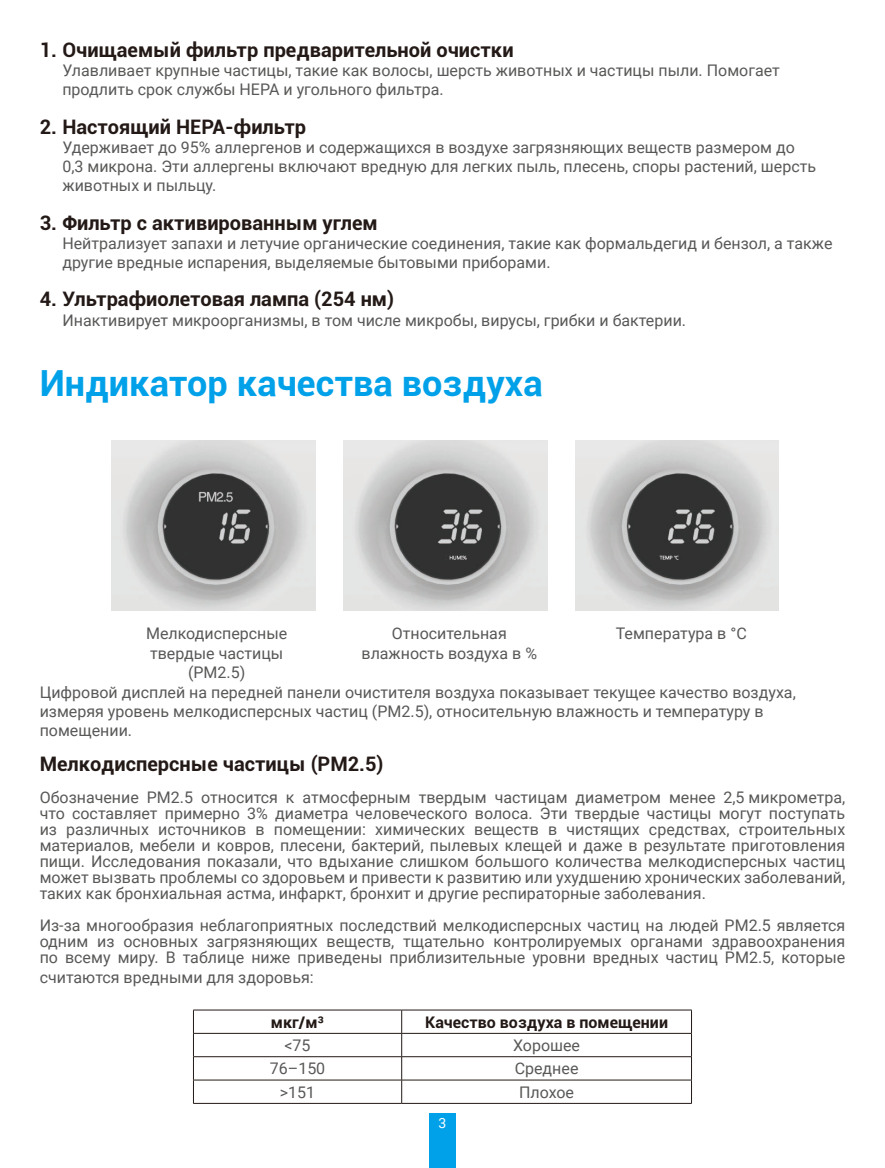
<style>
.page{position:relative;width:885px;height:1168px;background:#fff}
.page>*{position:absolute;margin:0;border:0;box-sizing:border-box;transform-origin:0 0}
.t1{font:700 36px "Roboto";color:#00a1e9}
.t2{font:700 20px "Roboto";color:#231916}
.t3{font:16px/19.2px "Roboto";color:#595857}
.t4{font:700 16px "Roboto";color:#231916}
.t5{font:14px "Roboto";color:#fff}
</style>
<div class="page">
<div style="left:429px;top:1113px;width:27px;height:55px;background:#00a1e9"></div>
<img style="left:112px;top:441px;width:203px;height:170px">
<img style="left:344px;top:441px;width:203px;height:170px">
<img style="left:576px;top:441px;width:202px;height:170px">
<hr style="left:193px;top:1010px;width:208px;height:1px;background:#231916">
<hr style="left:193px;top:1033px;width:208px;height:1px;background:#231916">
<hr style="left:193px;top:1056px;width:208px;height:1px;background:#231916">
<hr style="left:193px;top:1080px;width:208px;height:1px;background:#231916">
<svg style="left:193px;top:1010px;width:1px;height:93px"></svg>
<hr style="left:193px;top:1103px;width:208px;height:1px;background:#231916">
<svg style="left:401px;top:1011px;width:1px;height:92px"></svg>
<svg style="left:691px;top:1010px;width:1px;height:93px"></svg>
<hr style="left:401px;top:1010px;width:290px;height:1px;background:#231916">
<hr style="left:401px;top:1033px;width:290px;height:1px;background:#231916">
<hr style="left:401px;top:1056px;width:290px;height:1px;background:#231916">
<hr style="left:401px;top:1080px;width:290px;height:1px;background:#231916">
<hr style="left:401px;top:1103px;width:290px;height:1px;background:#231916">
<p class="t2" style="left:40px;top:36px;width:475px">1. Очищаемый фильтр предварительной очистки</p>
<p class="t3" style="left:62px;top:60px;width:719px">Улавливает крупные частицы, такие как волосы, шерсть животных и частицы пыли. Помогает продлить срок службы HEPA и угольного фильтра.</p>
<p class="t2" style="left:40px;top:112px;width:268px">2. Настоящий HEPA-фильтр</p>
<p class="t3" style="left:62px;top:137px;width:755px">Удерживает до 95% аллергенов и содержащихся в воздухе загрязняющих веществ размером до<br>0,3 микрона. Эти аллергены включают вредную для легких пыль, плесень, споры растений, шерсть животных и пыльцу.</p>
<p class="t2" style="left:40px;top:208px;width:339px">3. Фильтр с активированным углем</p>
<p class="t3" style="left:62px;top:233px;width:771px">Нейтрализует запахи и летучие органические соединения, такие как формальдегид и бензол, а также другие вредные испарения, выделяемые бытовыми приборами.</p>
<p class="t2" style="left:40px;top:285px;width:356px">4. Ультрафиолетовая лампа (254 нм)</p>
<p class="t3" style="left:62px;top:310px;width:625px">Инактивирует микроорганизмы, в том числе микробы, вирусы, грибки и бактерии.</p>
<h1 class="t1" style="left:40px;top:357px;width:504px">Индикатор качества воздуха</h1>
<p class="t3" style="left:146px;top:623px;width:143px;text-align:center">Мелкодисперсные твердые частицы (PM2.5)</p>
<p class="t3" style="left:361px;top:623px;width:177px;text-align:center">Относительная влажность воздуха в %</p>
<p class="t3" style="left:615px;top:623px;width:132px">Температура в °C</p>
<p class="t3" style="left:40px;top:682px;width:757px">Цифровой дисплей на передней панели очистителя воздуха показывает текущее качество воздуха, измеряя уровень мелкодисперсных частиц (PM2.5), относительную влажность и температуру в помещении.</p>
<p class="t2" style="left:40px;top:750px;width:345px">Мелкодисперсные частицы (PM2.5)</p>
<p class="t3" style="left:40px;top:789px;width:807px;line-height:16px;text-align:justify">Обозначение PM2.5 относится к атмосферным твердым частицам диаметром менее 2,5 микрометра, что составляет примерно 3% диаметра человеческого волоса. Эти твердые частицы могут поступать из различных источников в помещении: химических веществ в чистящих средствах, строительных материалов, мебели и ковров, плесени, бактерий, пылевых клещей и даже в результате приготовления пищи. Исследования показали, что вдыхание слишком большого количества мелкодисперсных частиц может вызвать проблемы со здоровьем и привести к развитию или ухудшению хронических заболеваний, таких как бронхиальная астма, инфаркт, бронхит и другие респираторные заболевания.</p>
<p class="t3" style="left:40px;top:917px;width:807px;line-height:16px;text-align:justify">Из-за многообразия неблагоприятных последствий мелкодисперсных частиц на людей PM2.5 является одним из основных загрязняющих веществ, тщательно контролируемых органами здравоохранения по всему миру. В таблице ниже приведены приблизительные уровни вредных частиц PM2.5, которые</p>
<p class="t3" style="left:40px;top:967px;width:275px">считаются вредными для здоровья:</p>
<p class="t4" style="left:271px;top:1011px;width:55px">мкг/м³</p>
<p class="t4" style="left:425px;top:1011px;width:244px">Качество воздуха в помещении</p>
<p class="t3" style="left:284px;top:1035px;width:28px">&lt;75</p>
<p class="t3" style="left:513px;top:1035px;width:68px">Хорошее</p>
<p class="t3" style="left:270px;top:1058px;width:57px">76–150</p>
<p class="t3" style="left:514px;top:1058px;width:65px">Среднее</p>
<p class="t3" style="left:280px;top:1082px;width:37px">&gt;151</p>
<p class="t3" style="left:519px;top:1082px;width:56px">Плохое</p>
<p class="t5" style="left:438px;top:1113px;width:9px">3</p>
</div>
